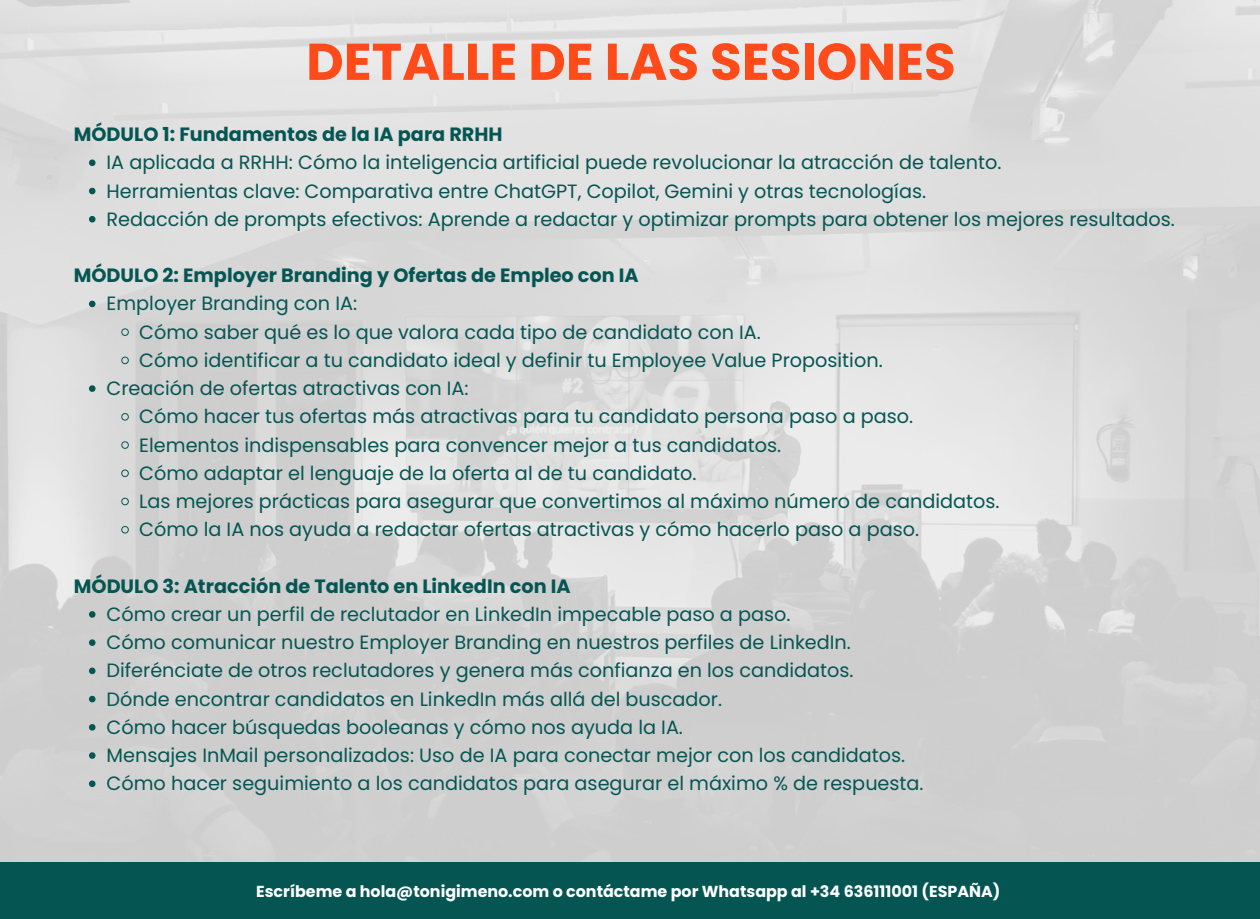
<style>
.page{position:relative;width:1260px;height:919px;background:#fff}
.page>*{position:absolute;margin:0;border:0;box-sizing:border-box;transform-origin:0 0}
.t1{font:700 51.62px "Poppins";color:#ff4a19}
.t2{font:19.25px "Poppins";color:#055653}
.t3{font:700 19.25px "Poppins";color:#055653}
.t4{font:700 15.92px "Poppins";color:#fff}
</style>
<div class="page">
<img style="left:0;top:0;width:1260px;height:862px">
<svg style="left:89px;top:159px;width:7px;height:7px"></svg>
<svg style="left:89px;top:188px;width:7px;height:6px"></svg>
<svg style="left:89px;top:216px;width:7px;height:6px"></svg>
<svg style="left:89px;top:301px;width:7px;height:6px"></svg>
<svg style="left:121px;top:328px;width:8px;height:8px"></svg>
<svg style="left:121px;top:356px;width:8px;height:8px"></svg>
<svg style="left:89px;top:385px;width:7px;height:7px"></svg>
<svg style="left:121px;top:413px;width:8px;height:8px"></svg>
<svg style="left:121px;top:441px;width:8px;height:8px"></svg>
<svg style="left:121px;top:469px;width:8px;height:8px"></svg>
<svg style="left:121px;top:497px;width:8px;height:8px"></svg>
<svg style="left:121px;top:526px;width:8px;height:8px"></svg>
<svg style="left:89px;top:611px;width:7px;height:7px"></svg>
<svg style="left:89px;top:639px;width:7px;height:7px"></svg>
<svg style="left:89px;top:667px;width:7px;height:7px"></svg>
<svg style="left:89px;top:696px;width:7px;height:6px"></svg>
<svg style="left:89px;top:724px;width:7px;height:6px"></svg>
<svg style="left:89px;top:752px;width:7px;height:7px"></svg>
<svg style="left:89px;top:780px;width:7px;height:7px"></svg>
<div style="left:0;top:862px;width:1260px;height:57px;background:#055653"></div>
<p class="t1" style="left:306px;top:26px;width:651px">DETALLE DE LAS SESIONES</p>
<p class="t3" style="left:74px;top:121px;width:430px">MÓDULO 1: Fundamentos de la IA para RRHH</p>
<h1 class="t2" style="left:107px;top:149px;width:896px">IA aplicada a RRHH: Cómo la inteligencia artificial puede revolucionar la atracción de talento.</h1>
<h2 class="t2" style="left:107px;top:177px;width:821px">Herramientas clave: Comparativa entre ChatGPT, Copilot, Gemini y otras tecnologías.</h2>
<p class="t2" style="left:107px;top:206px;width:1070px">Redacción de prompts efectivos: Aprende a redactar y optimizar prompts para obtener los mejores resultados.</p>
<p class="t3" style="left:74px;top:262px;width:566px">MÓDULO 2: Employer Branding y Ofertas de Empleo con IA</p>
<p class="t2" style="left:107px;top:290px;width:252px">Employer Branding con IA:</p>
<h2 class="t2" style="left:139px;top:318px;width:623px">Cómo saber qué es lo que valora cada tipo de candidato con IA.</h2>
<p class="t2" style="left:139px;top:347px;width:745px">Cómo identificar a tu candidato ideal y definir tu Employee Value Proposition.</p>
<p class="t2" style="left:107px;top:375px;width:364px">Creación de ofertas atractivas con IA:</p>
<p class="t2" style="left:139px;top:403px;width:775px">Cómo hacer tus ofertas más atractivas para tu candidato persona paso a paso.</p>
<p class="t2" style="left:139px;top:431px;width:643px">Elementos indispensables para convencer mejor a tus candidatos.</p>
<p class="t2" style="left:139px;top:460px;width:559px">Cómo adaptar el lenguaje de la oferta al de tu candidato.</p>
<p class="t2" style="left:139px;top:488px;width:862px">Las mejores prácticas para asegurar que convertimos al máximo número de candidatos.</p>
<p class="t2" style="left:139px;top:516px;width:781px">Cómo la IA nos ayuda a redactar ofertas atractivas y cómo hacerlo paso a paso.</p>
<p class="t3" style="left:74px;top:572px;width:498px">MÓDULO 3: Atracción de Talento en LinkedIn con IA</p>
<p class="t2" style="left:107px;top:601px;width:685px">Cómo crear un perfil de reclutador en LinkedIn impecable paso a paso.</p>
<h2 class="t2" style="left:107px;top:629px;width:746px">Cómo comunicar nuestro Employer Branding en nuestros perfiles de LinkedIn.</h2>
<p class="t2" style="left:107px;top:657px;width:749px">Diferénciate de otros reclutadores y genera más confianza en los candidatos.</p>
<p class="t2" style="left:107px;top:685px;width:617px">Dónde encontrar candidatos en LinkedIn más allá del buscador.</p>
<p class="t2" style="left:107px;top:713px;width:578px">Cómo hacer búsquedas booleanas y cómo nos ayuda la IA.</p>
<p class="t2" style="left:107px;top:742px;width:800px">Mensajes InMail personalizados: Uso de IA para conectar mejor con los candidatos.</p>
<p class="t2" style="left:107px;top:770px;width:819px">Cómo hacer seguimiento a los candidatos para asegurar el máximo % de respuesta.</p>
<p class="t4" style="left:256px;top:880px;width:746px">Escríbeme a hola@tonigimeno.com o contáctame por Whatsapp al +34 636111001 (ESPAÑA)</p>
</div>
